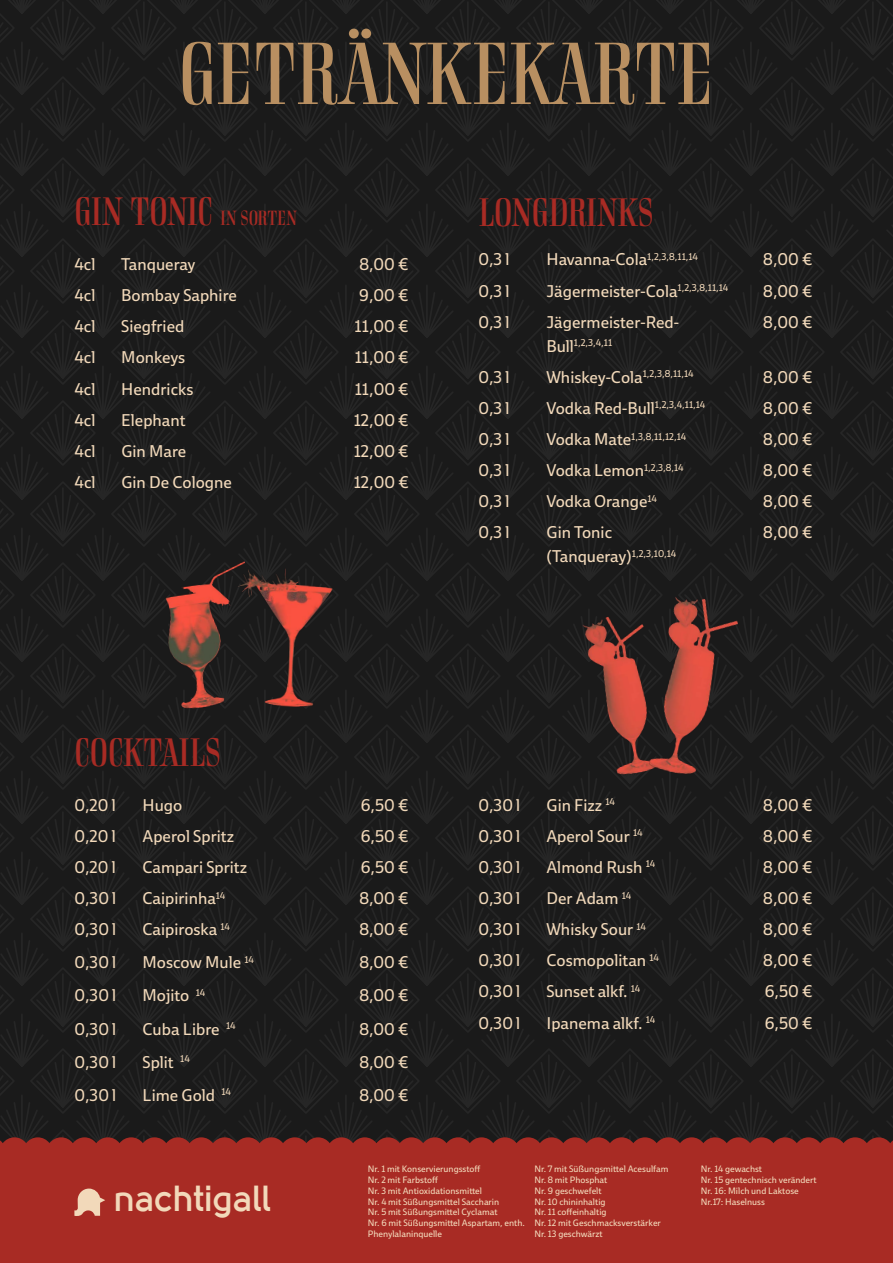
<style>
.page{position:relative;width:893px;height:1263px;background:#fff}
.page>*{position:absolute;margin:0;border:0;box-sizing:border-box;transform-origin:0 0}
.t1{font:90px "Rigatoni";letter-spacing:-.015em;color:#b88f61}
.t2{font:40.5px "Rigatoni";letter-spacing:-.02em;color:#a82b24}
.t3{font:700 36.15px "Solomon";color:#f2d9ba}
.t4{font:16.5px/24px "Ebony";color:#f2d9ba}
.t5{font:9.6px "Ebony";color:#f2d9ba}
.t6{font:9px/10.8px "Ebony";color:#f2d9ba}
.s1{font-size:21px}
.s2{font-size:16.5px}
</style>
<div class="page">
<div style="left:0;top:0;width:892px;height:1263px;background:#1a1a1a"></div>
<div style="left:0;top:1137px;width:893px;height:126px;background:#a82b24"></div>
<svg style="left:74px;top:1188px;width:31px;height:28px"></svg>
<img style="left:273px;top:551px;width:73px;height:169px">
<img style="left:139px;top:545px;width:134px;height:181px">
<img style="left:541px;top:591px;width:56px;height:198px">
<img style="left:597px;top:574px;width:178px;height:216px">
<h1 class="t1" style="left:179px;top:12px;width:537px">GETRÄNKEKARTE</h1>
<h2 class="t2" style="left:74px;top:184px;width:224px">GIN TONIC <span class="s1">IN SORTEN</span></h2>
<p class="t4" style="left:74px;top:252px;width:22px">4cl</p>
<p class="t4" style="left:121px;top:252px;width:76px">Tanqueray</p>
<p class="t4" style="left:359px;top:252px;width:51px">8,00 €</p>
<p class="t4" style="left:74px;top:283px;width:22px">4cl</p>
<p class="t4" style="left:121px;top:283px;width:117px">Bombay Saphire</p>
<p class="t4" style="left:359px;top:283px;width:51px">9,00 €</p>
<p class="t4" style="left:74px;top:314px;width:22px">4cl</p>
<p class="t4" style="left:121px;top:314px;width:65px">Siegfried</p>
<p class="t4" style="left:355px;top:314px;width:55px">11,00 €</p>
<p class="t4" style="left:74px;top:345px;width:22px">4cl</p>
<p class="t4" style="left:121px;top:345px;width:66px">Monkeys</p>
<p class="t4" style="left:355px;top:345px;width:55px">11,00 €</p>
<p class="t4" style="left:74px;top:376px;width:22px">4cl</p>
<p class="t4" style="left:121px;top:376px;width:74px">Hendricks</p>
<p class="t4" style="left:355px;top:376px;width:55px">11,00 €</p>
<p class="t4" style="left:74px;top:408px;width:22px">4cl</p>
<p class="t4" style="left:121px;top:408px;width:66px">Elephant</p>
<p class="t4" style="left:354px;top:408px;width:57px">12,00 €</p>
<p class="t4" style="left:75px;top:439px;width:22px">4cl</p>
<p class="t4" style="left:121px;top:439px;width:67px">Gin Mare</p>
<p class="t4" style="left:354px;top:439px;width:57px">12,00 €</p>
<p class="t4" style="left:75px;top:470px;width:22px">4cl</p>
<p class="t4" style="left:121px;top:470px;width:112px">Gin De Cologne</p>
<p class="t4" style="left:354px;top:470px;width:57px">12,00 €</p>
<h2 class="t2" style="left:74px;top:724px;width:148px">COCKTAILS</h2>
<p class="t4" style="left:74px;top:792px;width:43px">0,20 l</p>
<p class="t4" style="left:142px;top:792px;width:41px">Hugo</p>
<p class="t4" style="left:361px;top:792px;width:49px">6,50 €</p>
<p class="t4" style="left:74px;top:824px;width:43px">0,20 l</p>
<p class="t4" style="left:142px;top:824px;width:93px">Aperol Spritz</p>
<p class="t4" style="left:361px;top:824px;width:49px">6,50 €</p>
<p class="t4" style="left:74px;top:855px;width:43px">0,20 l</p>
<p class="t4" style="left:142px;top:855px;width:106px">Campari Spritz</p>
<p class="t4" style="left:361px;top:855px;width:49px">6,50 €</p>
<p class="t4" style="left:74px;top:886px;width:43px">0,30 l</p>
<p class="t4" style="left:142px;top:886px;width:84px">Caipirinha<sup>14</sup></p>
<p class="t4" style="left:359px;top:886px;width:51px">8,00 €</p>
<p class="t4" style="left:74px;top:917px;width:43px">0,30 l</p>
<p class="t4" style="left:142px;top:917px;width:89px">Caipiroska <sup>14</sup></p>
<p class="t4" style="left:359px;top:917px;width:51px">8,00 €</p>
<p class="t4" style="left:74px;top:950px;width:43px">0,30 l</p>
<p class="t4" style="left:142px;top:950px;width:113px">Moscow Mule <sup>14</sup></p>
<p class="t4" style="left:359px;top:950px;width:51px">8,00 €</p>
<p class="t4" style="left:74px;top:983px;width:43px">0,30 l</p>
<p class="t4" style="left:142px;top:983px;width:64px">Mojito <sup>14</sup></p>
<p class="t4" style="left:359px;top:983px;width:51px">8,00 €</p>
<p class="t4" style="left:74px;top:1016px;width:43px">0,30 l</p>
<p class="t4" style="left:142px;top:1016px;width:95px">Cuba Libre <sup>14</sup></p>
<p class="t4" style="left:359px;top:1016px;width:51px">8,00 €</p>
<p class="t4" style="left:74px;top:1050px;width:43px">0,30 l</p>
<p class="t4" style="left:142px;top:1050px;width:49px">Split <sup>14</sup></p>
<p class="t4" style="left:359px;top:1050px;width:51px">8,00 €</p>
<p class="t4" style="left:74px;top:1083px;width:43px">0,30 l</p>
<p class="t4" style="left:142px;top:1083px;width:90px">Lime Gold <sup>14</sup></p>
<p class="t4" style="left:359px;top:1083px;width:51px">8,00 €</p>
<h2 class="t2" style="left:478px;top:184px;width:177px">LONGDRINKS</h2>
<p class="t4" style="left:478px;top:247px;width:33px">0,3 l</p>
<p class="t5" style="left:546px;top:250px;width:153px"><span class="s2">Havanna-Cola</span>1,2,3,8,11,14</p>
<p class="t4" style="left:763px;top:247px;width:51px">8,00 €</p>
<p class="t4" style="left:478px;top:278px;width:33px">0,3 l</p>
<p class="t4" style="left:546px;top:278px;width:183px">Jägermeister-Cola<sup>1,2,3,8,11,14</sup></p>
<p class="t4" style="left:763px;top:278px;width:51px">8,00 €</p>
<p class="t4" style="left:478px;top:310px;width:33px">0,3 l</p>
<p class="t4" style="left:546px;top:310px;width:134px">Jägermeister-Red-</p>
<p class="t5" style="left:546px;top:336px;width:67px"><span class="s2">Bull</span>1,2,3,4,11</p>
<p class="t4" style="left:763px;top:310px;width:51px">8,00 €</p>
<p class="t4" style="left:478px;top:365px;width:33px">0,3 l</p>
<p class="t5" style="left:546px;top:367px;width:149px"><span class="s2">Whiskey-Cola</span>1,2,3,8,11,14</p>
<p class="t4" style="left:763px;top:365px;width:51px">8,00 €</p>
<p class="t4" style="left:478px;top:396px;width:33px">0,3 l</p>
<p class="t4" style="left:546px;top:396px;width:161px">Vodka Red-Bull<sup>1,2,3,4,11,14</sup></p>
<p class="t4" style="left:763px;top:396px;width:51px">8,00 €</p>
<p class="t4" style="left:478px;top:427px;width:33px">0,3 l</p>
<p class="t5" style="left:546px;top:430px;width:141px"><span class="s2">Vodka Mate</span>1,3,8,11,12,14</p>
<p class="t4" style="left:763px;top:427px;width:51px">8,00 €</p>
<p class="t4" style="left:478px;top:458px;width:33px">0,3 l</p>
<p class="t4" style="left:546px;top:458px;width:139px">Vodka Lemon<sup>1,2,3,8,14</sup></p>
<p class="t4" style="left:763px;top:458px;width:51px">8,00 €</p>
<p class="t4" style="left:478px;top:489px;width:33px">0,3 l</p>
<p class="t4" style="left:546px;top:489px;width:112px">Vodka Orange<sup>14</sup></p>
<p class="t4" style="left:763px;top:489px;width:51px">8,00 €</p>
<p class="t4" style="left:478px;top:520px;width:33px">0,3 l</p>
<p class="t4" style="left:546px;top:520px;width:132px">Gin Tonic (Tanqueray)<sup>1,2,3,10,14</sup></p>
<p class="t4" style="left:763px;top:520px;width:51px">8,00 €</p>
<p class="t4" style="left:478px;top:792px;width:43px">0,30 l</p>
<p class="t4" style="left:546px;top:792px;width:70px">Gin Fizz <sup>14</sup></p>
<p class="t4" style="left:763px;top:792px;width:51px">8,00 €</p>
<p class="t4" style="left:478px;top:824px;width:43px">0,30 l</p>
<p class="t4" style="left:546px;top:824px;width:98px">Aperol Sour <sup>14</sup></p>
<p class="t4" style="left:763px;top:824px;width:51px">8,00 €</p>
<p class="t4" style="left:478px;top:855px;width:43px">0,30 l</p>
<p class="t4" style="left:546px;top:855px;width:110px">Almond Rush <sup>14</sup></p>
<p class="t4" style="left:763px;top:855px;width:51px">8,00 €</p>
<p class="t4" style="left:478px;top:886px;width:43px">0,30 l</p>
<p class="t4" style="left:546px;top:886px;width:86px">Der Adam <sup>14</sup></p>
<p class="t4" style="left:763px;top:886px;width:51px">8,00 €</p>
<p class="t4" style="left:478px;top:917px;width:43px">0,30 l</p>
<p class="t4" style="left:546px;top:917px;width:101px">Whisky Sour <sup>14</sup></p>
<p class="t4" style="left:763px;top:917px;width:51px">8,00 €</p>
<p class="t4" style="left:478px;top:948px;width:43px">0,30 l</p>
<p class="t4" style="left:546px;top:948px;width:114px">Cosmopolitan <sup>14</sup></p>
<p class="t4" style="left:763px;top:948px;width:51px">8,00 €</p>
<p class="t4" style="left:478px;top:979px;width:43px">0,30 l</p>
<p class="t4" style="left:546px;top:979px;width:96px">Sunset alkf. <sup>14</sup></p>
<p class="t4" style="left:765px;top:979px;width:49px">6,50 €</p>
<p class="t4" style="left:478px;top:1010px;width:43px">0,30 l</p>
<p class="t4" style="left:546px;top:1010px;width:111px">Ipanema alkf. <sup>14</sup></p>
<p class="t4" style="left:765px;top:1010px;width:49px">6,50 €</p>
<h3 class="t3" style="left:114px;top:1181px;width:159px">nachtigall</h3>
<p class="t6" style="left:368px;top:1163px;width:159px">Nr. 1 mit Konservierungsstoff<br>Nr. 2 mit Farbstoff<br>Nr. 3 mit Antioxidationsmittel<br>Nr. 4 mit Süßungsmittel Saccharin<br>Nr. 5 mit Süßungsmittel Cyclamat<br>Nr. 6 mit Süßungsmittel Aspartam, enth.<br>Phenylalaninquelle</p>
<p class="t6" style="left:534px;top:1163px;width:136px">Nr. 7 mit Süßungsmittel Acesulfam<br>Nr. 8 mit Phosphat<br>Nr. 9 geschwefelt<br>Nr. 10 chininhaltig<br>Nr. 11 coffeinhaltig<br>Nr. 12 mit Geschmacksverstärker<br>Nr. 13 geschwärzt</p>
<p class="t6" style="left:701px;top:1163px;width:117px">Nr. 14 gewachst<br>Nr. 15 gentechnisch verändert<br>Nr. 16: Milch und Laktose<br>Nr.17: Haselnuss</p>
</div>
